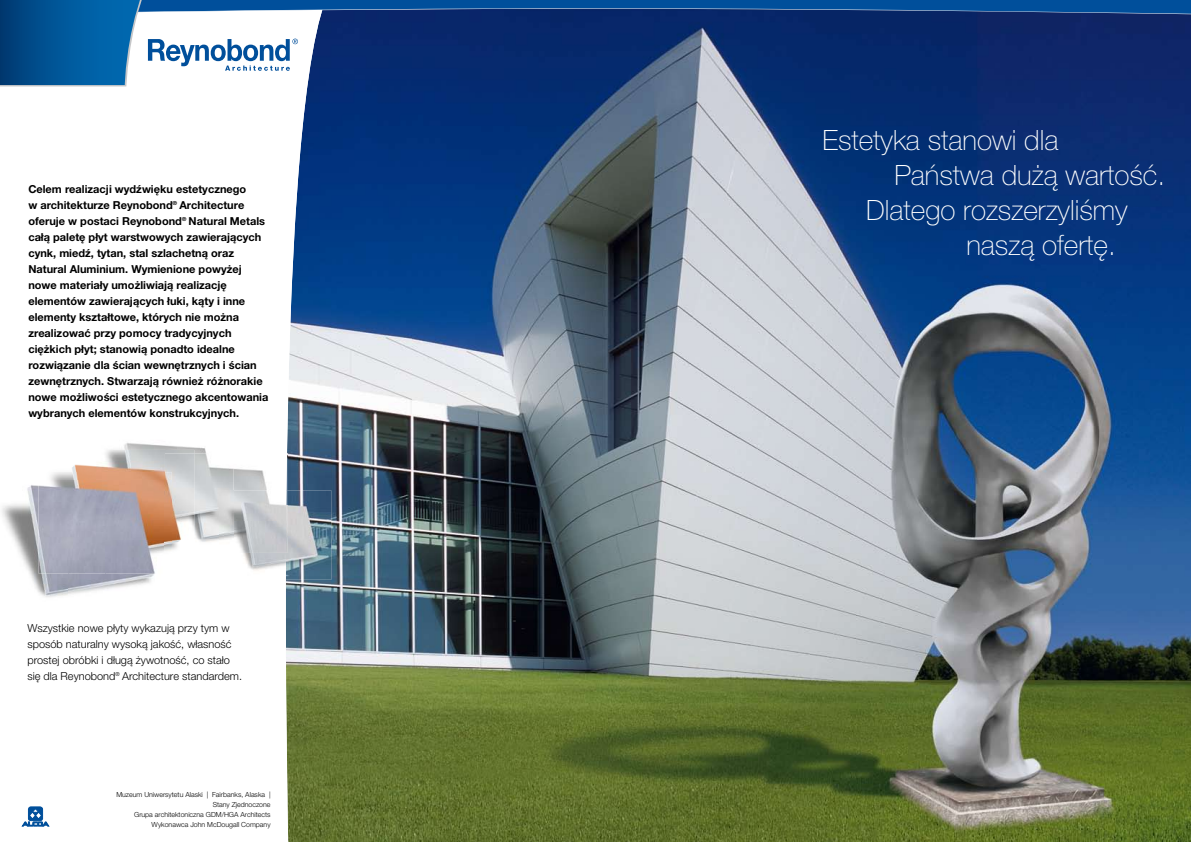
<style>
.page{position:relative;width:1191px;height:842px;background:#fff}
.page>*{position:absolute;margin:0;border:0;box-sizing:border-box;transform-origin:0 0}
.t1{font:100 28px "Helvetica Neue CELT";color:#fff}
.t2{font:700 11px/16px "Helvetica Neue CELT";color:#000}
.t3{font:300 11px/16px "Helvetica Neue CELT";color:#000}
.t4{font:300 7px/10px "Helvetica Neue CELT";color:#000;text-align:right}
</style>
<div class="page">
<img style="left:325px;top:86px;width:866px;height:756px">
<svg style="left:0;top:86px;width:325px;height:756px"></svg>
<img style="left:287px;top:453px;width:1px;height:37px">
<img style="left:233px;top:453px;width:54px;height:37px">
<img style="left:194px;top:539px;width:25px;height:14px">
<img style="left:96px;top:429px;width:137px;height:24px">
<img style="left:172px;top:453px;width:61px;height:86px">
<img style="left:39px;top:450px;width:155px;height:22px">
<img style="left:172px;top:539px;width:22px;height:34px">
<img style="left:0;top:472px;width:165px;height:8px">
<img style="left:0;top:610px;width:172px;height:3px">
<img style="left:165px;top:472px;width:7px;height:8px">
<img style="left:0;top:480px;width:69px;height:130px">
<img style="left:69px;top:573px;width:103px;height:37px">
<img style="left:39px;top:480px;width:66px;height:93px">
<img style="left:105px;top:539px;width:67px;height:34px">
<img style="left:96px;top:480px;width:76px;height:59px">
<svg style="left:22px;top:807px;width:27px;height:19px"></svg>
<img style="left:219px;top:490px;width:112px;height:90px">
<img style="left:219px;top:490px;width:14px;height:49px">
<svg style="left:0;top:0;width:1191px;height:86px;background:#294f89"></svg>
<p class="t2" style="left:28px;top:181px;width:241px">Celem realizacji wydźwięku estetycznego<br>w architekturze Reynobond®Architecture oferuje w postaci Reynobond®Natural Metals całą paletę płyt warstwowych zawierających cynk, miedź, tytan, stal szlachetną oraz Natural Aluminium. Wymienione powyżej nowe materiały umożliwiają realizację elementów zawierających łuki, kąty i inne elementy kształtowe, których nie można zrealizować przy pomocy tradycyjnych ciężkich płyt; stanowią ponadto idealne rozwiązanie dla ścian wewnętrznych i ścian zewnętrznych. Stwarzają również różnorakie nowe możliwości estetycznego akcentowania wybranych elementów konstrukcyjnych.</p>
<p class="t3" style="left:27px;top:620px;width:216px">Wszystkie nowe płyty wykazują przy tym w sposób naturalny wysoką jakość, własność prostej obróbki i długą żywotność, co stało się dla Reynobond®Architecture standardem.</p>
<p class="t4" style="left:116px;top:789px;width:156px">Muzeum Uniwersytetu Alaski | Fairbanks, Alaska | Stany Zjednoczone<br>Grupa architektoniczna GDM/HGA Architects Wykonawca John McDougall Company</p>
<h1 class="t1" style="left:822px;top:124px;width:238px">Estetyka stanowi dla</h1>
<h1 class="t1" style="left:894px;top:159px;width:272px">Państwa dużą wartość.</h1>
<h1 class="t1" style="left:866px;top:194px;width:263px">Dlatego rozszerzyliśmy</h1>
<h1 class="t1" style="left:966px;top:229px;width:151px">naszą ofertę.</h1>
</div>
